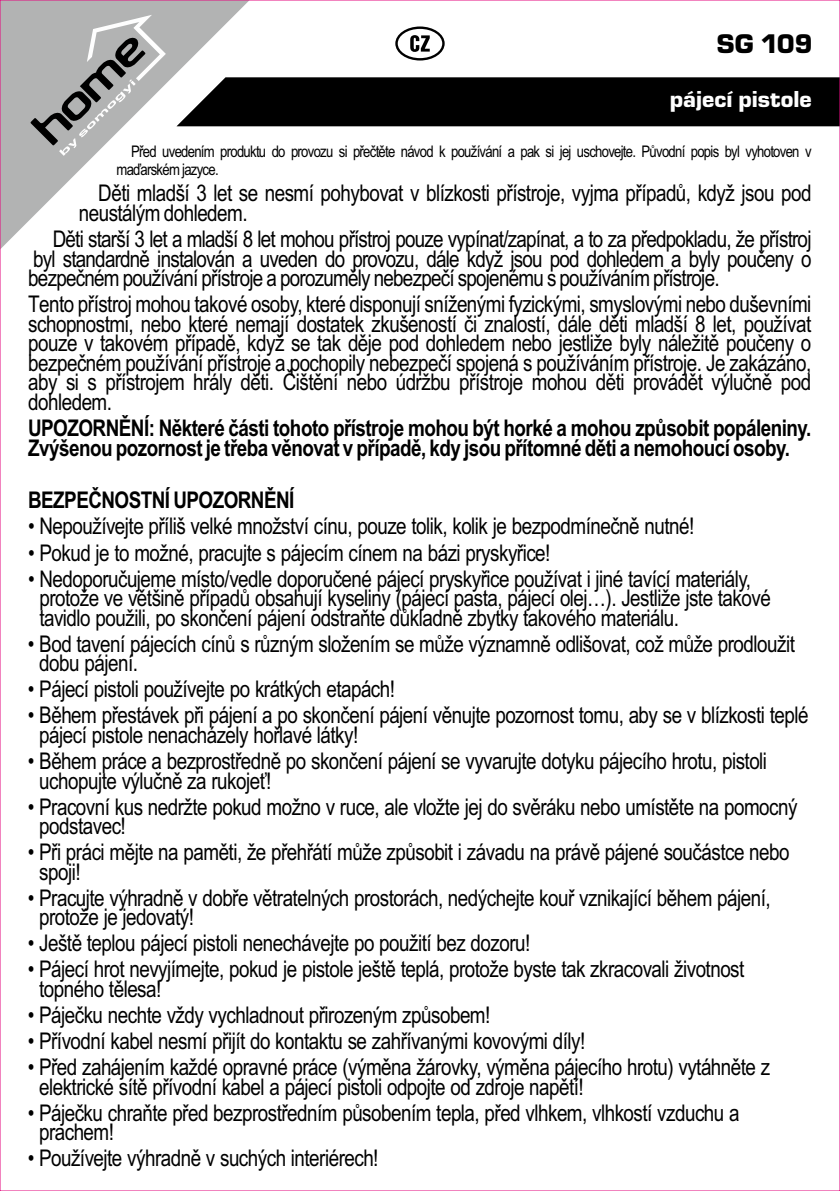
<style>
.page{position:relative;width:840px;height:1191px;background:#fff}
.page>*{position:absolute;margin:0;border:0;box-sizing:border-box;transform-origin:0 0}
.t1{font:28px "Eurostile TEE Blac";color:#000}
.t2{font:24px "Eurostile TEE Blac";color:#fefefe}
.t3{font:23px/19.6px "Arial Narrow";letter-spacing:-.025em;color:#000}
.t4{font:700 23px/19.8px "Arial Narrow";letter-spacing:-.025em;color:#000}
.t5{font:16px/18.2px "Arial Narrow";letter-spacing:-.045em;color:#000}
</style>
<div class="page">
<div style="left:266px;top:77px;width:571px;height:49px;background:#000"></div>
<svg style="left:2px;top:2px;width:264px;height:246px"></svg>
<svg style="left:30px;top:15px;width:136px;height:141px"></svg>
<svg style="left:395px;top:26px;width:49px;height:35px"></svg>
<p class="t1" style="left:716px;top:32px;width:97px">SG 109</p>
<p class="t2" style="left:669px;top:89px;width:143px">pájecí pistole</p>
<p class="t5" style="left:116px;top:144px;width:696px;text-indent:15px">Před uvedením produktu do provozu si přečtěte návod k používání a pak si jej uschovejte. Původní popis byl vyhotoven v maďarském jazyce.</p>
<p class="t3" style="left:79px;top:186px;width:733px;text-indent:20px">Děti mladší 3 let se nesmí pohybovat v blízkosti přístroje, vyjma případů, když jsou pod neustálým dohledem.</p>
<p class="t3" style="left:28px;top:231px;width:784px;text-align:justify;text-indent:24px">Děti starší 3 let a mladší 8 let mohou přístroj pouze vypínat/zapínat, a to za předpokladu, že přístroj byl standardně instalován a uveden do provozu, dále když jsou pod dohledem a byly poučeny o bezpečném používání přístroje a porozuměly nebezpečí spojenému s používáním přístroje.</p>
<p class="t3" style="left:28px;top:296px;width:784px;text-align:justify">Tento přístroj mohou takové osoby, které disponují sníženými fyzickými, smyslovými nebo duševními schopnostmi, nebo které nemají dostatek zkušeností či znalostí, dále děti mladší 8 let, používat pouze v takovém případě, když se tak děje pod dohledem nebo jestliže byly náležitě poučeny o bezpečném používání přístroje a pochopily nebezpečí spojená s používáním přístroje. Je zakázáno, aby si s přístrojem hrály děti. Čištění nebo údržbu přístroje mohou děti provádět výlučně pod dohledem.</p>
<p class="t4" style="left:28px;top:420px;width:784px">UPOZORNĚNÍ: Některé části tohoto přístroje mohou být horké a mohou způsobit popáleniny.<br>Zvýšenou pozornost je třeba věnovat v případě, kdy jsou přítomné děti a nemohoucí osoby.</p>
<p class="t4" style="left:28px;top:492px;width:268px">BEZPEČNOSTNÍ UPOZORNĚNÍ</p>
<p class="t3" style="left:28px;top:519px;width:667px">• Nepoužívejte příliš velké množství cínu, pouze tolik, kolik je bezpodmínečně nutné!</p>
<p class="t3" style="left:28px;top:545px;width:523px">• Pokud je to možné, pracujte s pájecím cínem na bázi pryskyřice!</p>
<p class="t3" style="left:39px;top:571px;width:732px;text-indent:-11px">• Nedoporučujeme místo/vedle doporučené pájecí pryskyřice používat i jiné tavící materiály, protože ve většině případů obsahují kyseliny (pájecí pasta, pájecí olej…). Jestliže jste takové tavidlo použili, po skončení pájení odstraňte důkladně zbytky takového materiálu.</p>
<p class="t3" style="left:39px;top:636px;width:756px;text-indent:-11px">• Bod tavení pájecích cínů s různým složením se může významně odlišovat, což může prodloužit dobu pájení.</p>
<p class="t3" style="left:28px;top:681px;width:368px">• Pájecí pistoli používejte po krátkých etapách!</p>
<p class="t3" style="left:39px;top:707px;width:770px;text-indent:-11px">• Během přestávek při pájení a po skončení pájení věnujte pozornost tomu, aby se v blízkosti teplé pájecí pistole nenacházely hořlavé látky!</p>
<p class="t3" style="left:39px;top:753px;width:729px;text-indent:-11px">• Během práce a bezprostředně po skončení pájení se vyvarujte dotyku pájecího hrotu, pistoli uchopujte výlučně za rukojeť!</p>
<p class="t3" style="left:39px;top:798px;width:759px;text-indent:-11px">• Pracovní kus nedržte pokud možno v ruce, ale vložte jej do svěráku nebo umístěte na pomocný podstavec!</p>
<p class="t3" style="left:39px;top:844px;width:751px;text-indent:-11px">• Při práci mějte na paměti, že přehřátí může způsobit i závadu na právě pájené součástce nebo spoji!</p>
<p class="t3" style="left:39px;top:890px;width:732px;text-indent:-11px">• Pracujte výhradně v dobře větratelných prostorách, nedýchejte kouř vznikající během pájení, protože je jedovatý!</p>
<p class="t3" style="left:28px;top:935px;width:504px">• Ještě teplou pájecí pistoli nenechávejte po použití bez dozoru!</p>
<p class="t3" style="left:39px;top:961px;width:706px;text-indent:-11px">• Pájecí hrot nevyjímejte, pokud je pistole ještě teplá, protože byste tak zkracovali životnost topného tělesa!</p>
<p class="t3" style="left:28px;top:1007px;width:464px">• Páječku nechte vždy vychladnout přirozeným způsobem!</p>
<p class="t3" style="left:28px;top:1033px;width:558px">• Přívodní kabel nesmí přijít do kontaktu se zahřívanými kovovými díly!</p>
<p class="t3" style="left:39px;top:1059px;width:732px;text-indent:-11px">• Před zahájením každé opravné práce (výměna žárovky, výměna pájecího hrotu) vytáhněte z elektrické sítě přívodní kabel a pájecí pistoli odpojte od zdroje napětí!</p>
<p class="t3" style="left:39px;top:1105px;width:701px;text-indent:-11px">• Páječku chraňte před bezprostředním působením tepla, před vlhkem, vlhkostí vzduchu a prachem!</p>
<p class="t3" style="left:28px;top:1150px;width:352px">• Používejte výhradně v suchých interiérech!</p>
</div>
